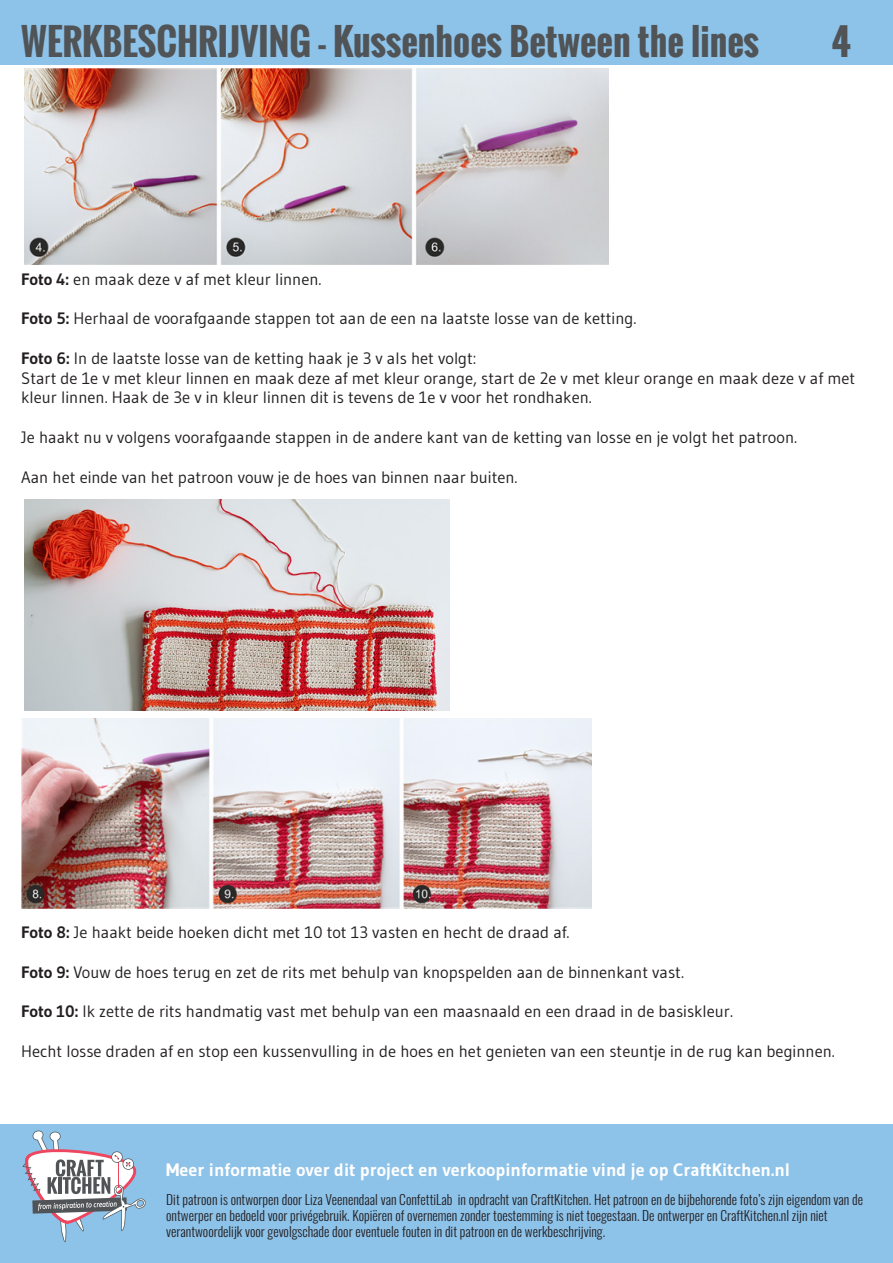
<style>
.page{position:relative;width:893px;height:1263px;background:#fff}
.page>*{position:absolute;margin:0;border:0;box-sizing:border-box;transform-origin:0 0}
.t1{font:700 36px "Oswald";color:#515456}
.t2{font:700 18px "Gudea";color:#fff}
.t3{font:16.5px/19.8px "Gudea";color:#231f20}
.t4{font:300 13.5px/16.2px "Oswald";color:#231f20}
.s1{font-weight:700}
</style>
<div class="page">
<div style="left:0;top:1125px;width:893px;height:138px;background:#8dc2e9"></div>
<div style="left:0;top:0;width:893px;height:64px;background:#8dc2e9"></div>
<svg style="left:22px;top:1130px;width:124px;height:112px"></svg>
<img style="left:25px;top:68px;width:583px;height:197px">
<img style="left:25px;top:500px;width:424px;height:211px">
<img style="left:22px;top:719px;width:569px;height:189px">
<p class="t1" style="left:21px;top:14px;width:739px">WERKBESCHRIJVING - Kussenhoes Between the lines</p>
<p class="t1" style="left:831px;top:14px;width:21px">4</p>
<p class="t3" style="left:21px;top:269px;width:302px"><span class="s1">Foto 4:</span> en maak deze v af met kleur linnen.</p>
<p class="t3" style="left:21px;top:308px;width:617px"><span class="s1">Foto 5:</span> Herhaal de voorafgaande stappen tot aan de een na laatste losse van de ketting.</p>
<p class="t3" style="left:21px;top:348px;width:457px"><span class="s1">Foto 6:</span> In de laatste losse van de ketting haak je 3 v als het volgt:</p>
<p class="t3" style="left:21px;top:368px;width:835px">Start de 1e v met kleur linnen en maak deze af met kleur orange, start de 2e v met kleur orange en maak deze v af met kleur linnen. Haak de 3e v in kleur linnen dit is tevens de 1e v voor het rondhaken.</p>
<p class="t3" style="left:21px;top:427px;width:777px">Je haakt nu v volgens voorafgaande stappen in de andere kant van de ketting van losse en je volgt het patroon.</p>
<p class="t3" style="left:21px;top:467px;width:498px">Aan het einde van het patroon vouw je de hoes van binnen naar buiten.</p>
<p class="t3" style="left:21px;top:922px;width:550px"><span class="s1">Foto 8:</span> Je haakt beide hoeken dicht met 10 tot 13 vasten en hecht de draad af.</p>
<p class="t3" style="left:21px;top:962px;width:664px"><span class="s1">Foto 9:</span> Vouw de hoes terug en zet de rits met behulp van knopspelden aan de binnenkant vast.</p>
<p class="t3" style="left:21px;top:1001px;width:713px"><span class="s1">Foto 10:</span> Ik zette de rits handmatig vast met behulp van een maasnaald en een draad in de basiskleur.</p>
<p class="t3" style="left:21px;top:1041px;width:815px">Hecht losse draden af en stop een kussenvulling in de hoes en het genieten van een steuntje in de rug kan beginnen.</p>
<p class="t2" style="left:166px;top:1159px;width:626px">Meer informatie over dit project en verkoopinformatie vind je op CraftKitchen.nl</p>
<p class="t4" style="left:166px;top:1190px;width:698px">Dit patroon is ontworpen door Liza Veenendaal van ConfettiLab in opdracht van CraftKitchen. Het patroon en de bijbehorende foto’s zijn eigendom van de ontwerper en bedoeld voor privégebruik. Kopiëren of overnemen zonder toestemming is niet toegestaan. De ontwerper en CraftKitchen.nl zijn niet</p>
<p class="t4" style="left:166px;top:1222px;width:440px">verantwoordelijk voor gevolgschade door eventuele fouten in dit patroon en de werkbeschrijving.</p>
</div>
